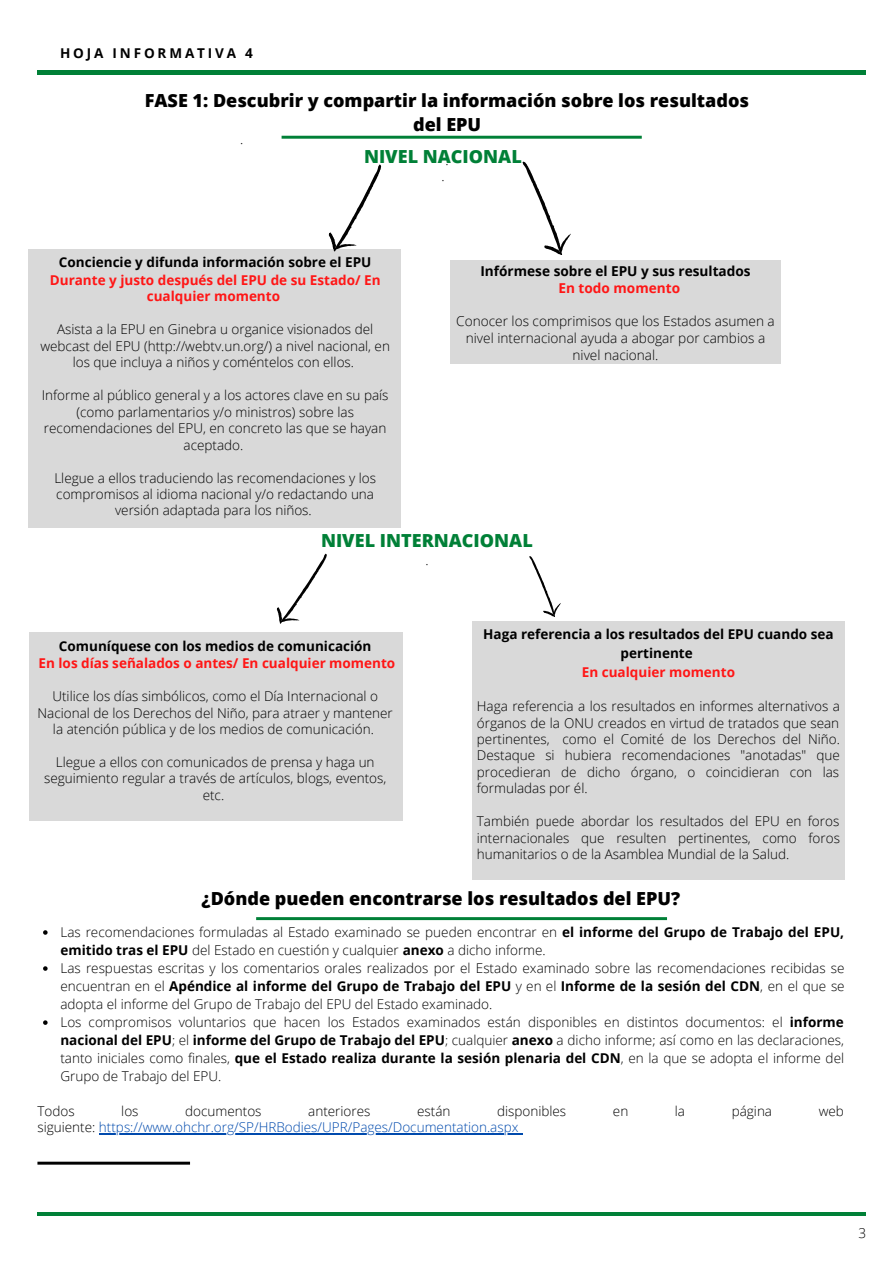
<style>
.page{position:relative;width:894px;height:1264px;background:#fff}
.page>*{position:absolute;margin:0;border:0;box-sizing:border-box;transform-origin:0 0}
.t1{font:800 18px/24.8px "Open Sans";color:#000;text-align:center}
.t2{font:800 18px "Open Sans";color:#008037}
.t3{font:300 13.65px/16.6px "Open Sans";color:#000;text-align:center}
.t4{font:700 13.65px "Open Sans";color:#000}
.t5{font:700 13.65px "Open Sans";color:#ff1616}
.t6{font:300 13.5px/16.5px "Open Sans";color:#000;text-align:center}
.t7{font:700 13.5px/18.8px "Open Sans";color:#000;text-align:center}
.t8{font:700 13.5px/16.5px "Open Sans";color:#ff1616;text-align:center}
.t9{font:300 13.5px "Open Sans";color:#004aad}
.t10{font:700 13.5px "Open Sans";letter-spacing:.21em;color:#000}
.s1{font-weight:700}
.s2{color:#000}
</style>
<div class="page">
<hr style="left:37px;top:1212px;width:828px;height:3px;background:#008037">
<hr style="left:37px;top:71px;width:828px;height:3px;background:#008037">
<svg style="left:37px;top:1161px;width:153px;height:3px"></svg>
<svg style="left:281px;top:136px;width:360px;height:3px"></svg>
<div style="left:29px;top:249px;width:372px;height:278px;background:#d9d9d9"></div>
<div style="left:29px;top:632px;width:373px;height:188px;background:#d9d9d9"></div>
<div style="left:472px;top:621px;width:372px;height:258px;background:#d9d9d9"></div>
<div style="left:450px;top:260px;width:330px;height:104px;background:#d9d9d9"></div>
<svg style="left:328px;top:164px;width:54px;height:88px"></svg>
<svg style="left:522px;top:161px;width:49px;height:94px"></svg>
<svg style="left:276px;top:553px;width:51px;height:71px"></svg>
<svg style="left:529px;top:556px;width:32px;height:61px"></svg>
<svg style="left:43px;top:930px;width:5px;height:4px"></svg>
<svg style="left:43px;top:966px;width:5px;height:4px"></svg>
<svg style="left:43px;top:1020px;width:5px;height:4px"></svg>
<hr style="left:99px;top:1132px;width:420px;height:2px;background:#004aad">
<svg style="left:256px;top:917px;width:410px;height:3px"></svg>
<p class="t10" style="left:60px;top:43px;width:194px">HOJA INFORMATIVA 4</p>
<p class="t1" style="left:145px;top:87px;width:605px">FASE 1: Descubrir y compartir la información sobre los resultados del EPU</p>
<p class="t2" style="left:364px;top:144px;width:159px">NIVEL NACIONAL</p>
<p class="t6" style="left:445px;top:152px;width:5px">.</p>
<p class="t6" style="left:441px;top:167px;width:5px">.</p>
<p class="t6" style="left:240px;top:130px;width:5px">.</p>
<p class="t7" style="left:59px;top:253px;width:314px">Conciencie y difunda información sobre el EPU</p>
<p class="t8" style="left:50px;top:271px;width:332px">Durante y justo después del EPU de su Estado/ En cualquier momento</p>
<p class="t6" style="left:40px;top:321px;width:351px">Asista a la EPU en Ginebra u organice visionados del webcast del EPU (http://webtv.un.org/) a nivel nacional, en los que incluya a niños y coméntelos con ellos.</p>
<p class="t6" style="left:42px;top:387px;width:348px">Informe al público general y a los actores clave en su país (como parlamentarios y/o ministros) sobre las recomendaciones del EPU, en concreto las que se hayan aceptado.</p>
<p class="t6" style="left:54px;top:469px;width:323px">Llegue a ellos traduciendo las recomendaciones y los compromisos al idioma nacional y/o redactando una versión adaptada para los niños.</p>
<p class="t4" style="left:480px;top:262px;width:272px">Infórmese sobre el EPU y sus resultados</p>
<p class="t5" style="left:558px;top:278px;width:123px">En todo momento</p>
<p class="t3" style="left:456px;top:312px;width:320px">Conocer los comprimisos que los Estados asumen a nivel internacional ayuda a abogar por cambios a nivel nacional.</p>
<p class="t2" style="left:321px;top:528px;width:213px">NIVEL INTERNACIONAL</p>
<p class="t6" style="left:425px;top:551px;width:5px">.</p>
<p class="t7" style="left:59px;top:636px;width:314px">Comuníquese con los medios de comunicación</p>
<p class="t8" style="left:39px;top:654px;width:358px">En los días señalados o antes/ En cualquier momento</p>
<p class="t6" style="left:37px;top:687px;width:357px">Utilice los días simbólicos, como el Día Internacional o<br>Nacional de los Derechos del Niño, para atraer y mantener la atención pública y de los medios de comunicación.</p>
<p class="t6" style="left:44px;top:753px;width:344px">Llegue a ellos con comunicados de prensa y haga un seguimiento regular a través de artículos, blogs, eventos, etc.</p>
<p class="t7" style="left:483px;top:624px;width:352px">Haga referencia a los resultados del EPU cuando sea pertinente</p>
<p class="t8" style="left:581px;top:663px;width:155px">En cualquier momento</p>
<p class="t6" style="left:476px;top:697px;width:364px;text-align:justify">Haga referencia a los resultados en informes alternativos a órganos de la ONU creados en virtud de tratados que sean pertinentes, como el Comité de los Derechos del Niño.<br>Destaque si hubiera recomendaciones "anotadas" que procedieran de dicho órgano, o coincidieran con las formuladas por él.</p>
<p class="t6" style="left:476px;top:812px;width:364px;text-align:justify">También puede abordar los resultados del EPU en foros internacionales que resulten pertinentes, como foros humanitarios o de la Asamblea Mundial de la Salud.</p>
<p class="t1" style="left:201px;top:886px;width:480px">¿Dónde pueden encontrarse los resultados del EPU?</p>
<p class="t6" style="left:60px;top:922px;width:785px;line-height:18px;text-align:left">Las recomendaciones formuladas al Estado examinado se pueden encontrar en <span class="s1">el informe del Grupo de Trabajo del EPU, emitido tras el EPU</span> del Estado en cuestión y cualquier <span class="s1">anexo</span> a dicho informe.</p>
<p class="t6" style="left:60px;top:958px;width:785px;line-height:18px;text-align:justify">Las respuestas escritas y los comentarios orales realizados por el Estado examinado sobre las recomendaciones recibidas se encuentran en el <span class="s1">Apéndice al informe del Grupo de Trabajo del EPU</span> y en el <span class="s1">Informe de la sesión del CDN</span>, en el que se adopta el informe del Grupo de Trabajo del EPU del Estado examinado.</p>
<p class="t6" style="left:60px;top:1012px;width:785px;line-height:18px;text-align:justify">Los compromisos voluntarios que hacen los Estados examinados están disponibles en distintos documentos: el <span class="s1">informe nacional del EPU</span>; el <span class="s1">informe del Grupo de Trabajo del EPU</span>; cualquier <span class="s1">anexo</span> a dicho informe; así como en las declaraciones, tanto iniciales como finales, <span class="s1">que el Estado realiza durante la sesión plenaria del CDN</span>, en la que se adopta el informe del Grupo de Trabajo del EPU.</p>
<p class="t6" style="left:37px;top:1102px;width:39px">Todos</p>
<p class="t6" style="left:121px;top:1102px;width:19px">los</p>
<p class="t6" style="left:185px;top:1102px;width:78px">documentos</p>
<p class="t6" style="left:308px;top:1102px;width:64px">anteriores</p>
<p class="t6" style="left:417px;top:1102px;width:35px">están</p>
<p class="t6" style="left:497px;top:1102px;width:71px">disponibles</p>
<p class="t6" style="left:612px;top:1102px;width:17px">en</p>
<p class="t6" style="left:674px;top:1102px;width:12px">la</p>
<p class="t6" style="left:731px;top:1102px;width:42px">página</p>
<p class="t6" style="left:818px;top:1102px;width:27px">web</p>
<p class="t9" style="left:37px;top:1117px;width:482px"><span class="s2">siguiente:</span> https://www.ohchr.org/SP/HRBodies/UPR/Pages/Documentation.aspx</p>
<p class="t6" style="left:858px;top:1224px;width:9px">3</p>
</div>
